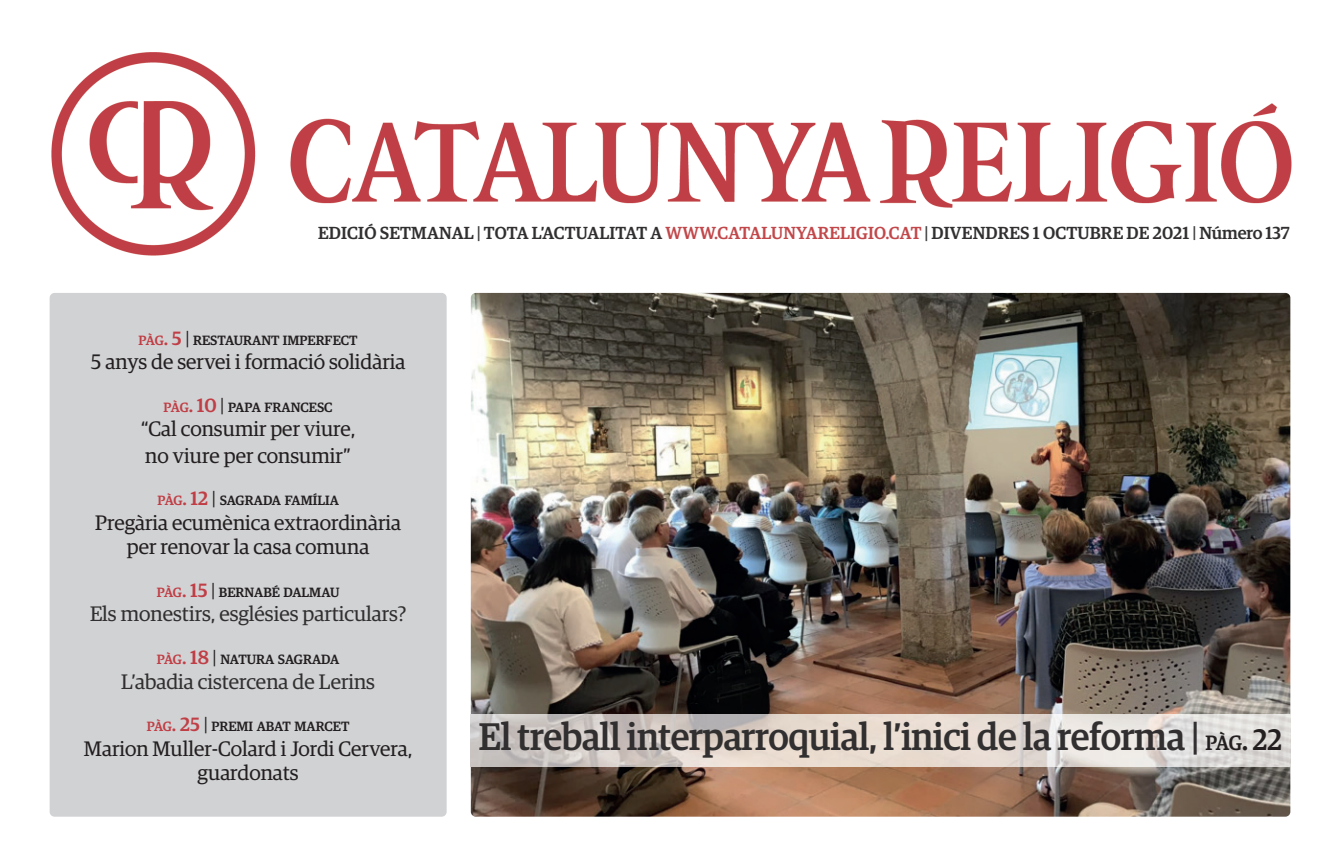
<style>
.page{position:relative;width:1340px;height:844px;background:#fff}
.page>*{position:absolute;margin:0;border:0;box-sizing:border-box;transform-origin:0 0}
.t1{font:500 38.5px "Guardian Egyp";letter-spacing:-.01em;color:#312f30;scale:.95 1}
.t2{font:21px/24.5px "Guardian Egyp";color:#231f20;text-align:center}
.t3{font:21px "Guardian Egyp";color:#312f30}
.t4{font:500 17.5px "Guardian Egyp";letter-spacing:.01em;color:#312f30}
.t5{font:500 13.47px "Guardian Egyp";color:#231f20}
.s1{color:#3e3e3f}
.s2{color:#c2474a}
.s3{color:#c03e45}
.s4{font-size:19.25px;color:#c03e45}
.s5{font-weight:400;font-size:19.25px}
.s6{font-size:20.82px;color:#231f20}
.s7{font-size:29.75px;color:#231f20}
</style>
<div class="page">
<img style="left:51px;top:52px;width:1241px;height:204px">
<img style="left:471px;top:293px;width:819px;height:523px">
<div style="left:50px;top:293px;width:396px;height:523px;background:#d1d2d4;border-radius:5px"></div>
<img style="left:471px;top:714px;width:819px;height:52px">
<p class="t4" style="left:318px;top:220px;width:973px">EDICIÓ SETMANAL <span class="s1">|</span> TOTA L’ACTUALITAT A <span class="s2">WWW.CATALUNYARELIGIO.CAT</span> <span class="s1">|</span> DIVENDRES 1 OCTUBRE DE 2021<span class="s1">|</span> Número 137</p>
<p class="t5" style="left:139px;top:330px;width:220px"><span class="s3">PÀG</span><span class="s4">. 5</span> <span class="s5">|</span> RESTAURANT IMPERFECT</p>
<p class="t2" style="left:91px;top:348px;width:316px">5 anys de servei i formació solidària</p>
<p class="t5" style="left:164px;top:397px;width:170px"><span class="s3">PÀG</span><span class="s4">. 10</span> <span class="s5">|</span> PAPA FRANCESC</p>
<p class="t2" style="left:141px;top:414px;width:216px;line-height:26.2px;text-align:left">“Cal consumir per viure, no viure per consumir”</p>
<p class="t5" style="left:157px;top:490px;width:183px"><span class="s3">PÀG</span><span class="s4">. 12</span> <span class="s5">|</span> SAGRADA FAMÍLIA</p>
<p class="t2" style="left:95px;top:508px;width:307px">Pregària ecumènica extraordinària per renovar la casa comuna</p>
<p class="t5" style="left:157px;top:582px;width:184px"><span class="s3">PÀG</span><span class="s4">. 15</span> <span class="s5">|</span> BERNABÉ DALMAU</p>
<p class="t3" style="left:90px;top:599px;width:318px">Els monestirs, esglésies particulars?</p>
<p class="t5" style="left:157px;top:649px;width:184px"><span class="s3">PÀG</span><span class="s4">. 18</span> <span class="s5">|</span> NATURA SAGRADA</p>
<p class="t3" style="left:121px;top:666px;width:255px">L’abadia cistercena de Lerins</p>
<p class="t5" style="left:147px;top:716px;width:204px"><span class="s3">PÀG</span><span class="s4">. 25</span> <span class="s5">|</span> PREMI ABAT MARCET</p>
<p class="t2" style="left:84px;top:734px;width:330px">Marion Muller-Colard i Jordi Cervera, guardonats</p>
<h1 class="t1" style="left:479px;top:709px;width:847px">El treball interparroquial, l’inici de la reforma | <span class="s6">PÀG</span><span class="s7">. 22</span></h1>
</div>
